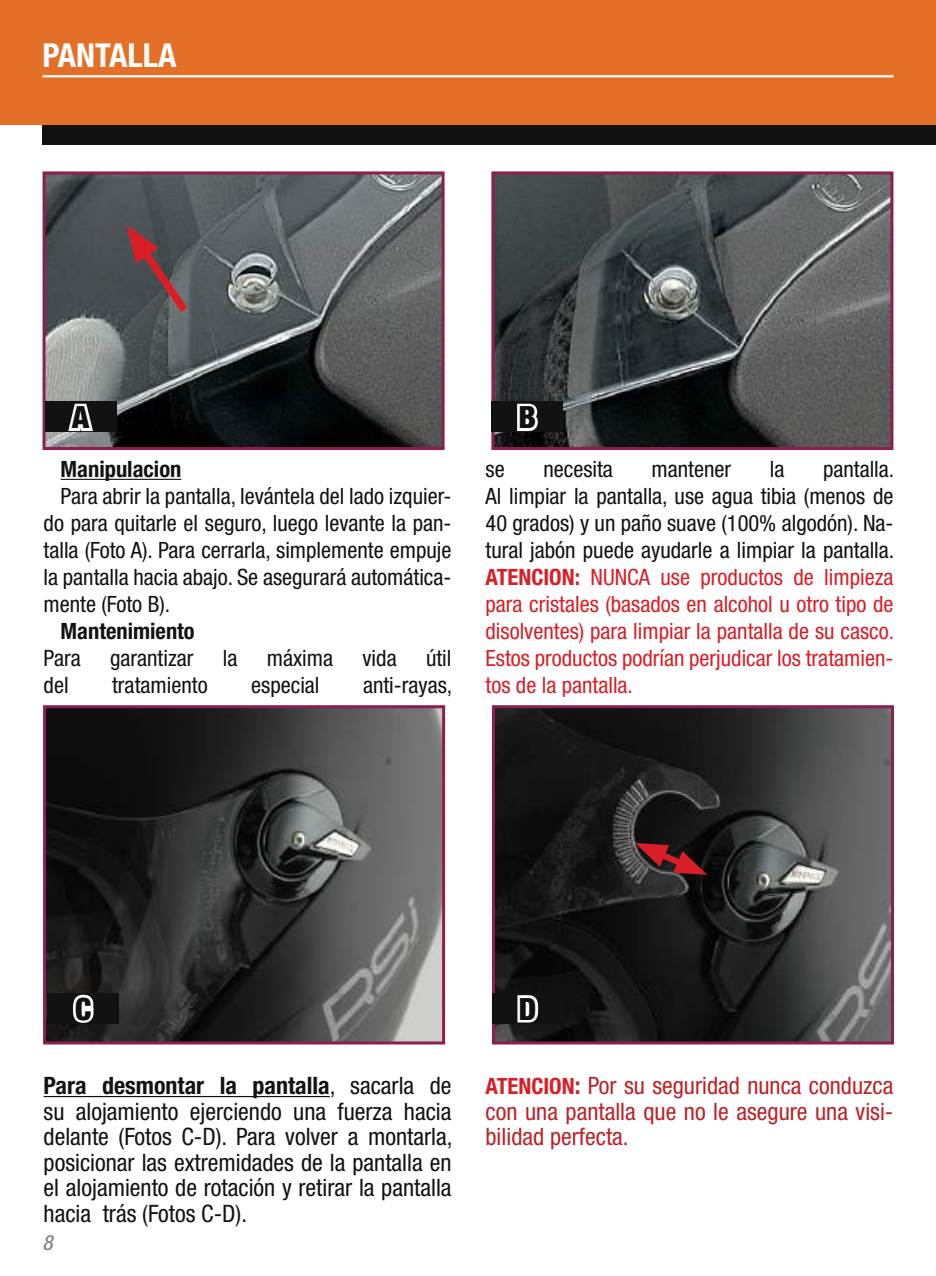
<style>
.page{position:relative;width:936px;height:1276px;background:#fff}
.page>*{position:absolute;margin:0;border:0;box-sizing:border-box;transform-origin:0 0}
.t1{font:700 condensed 33px "Helvetica Neue";color:#fff}
.t2{font:900 condensed 30.6px "Helvetica Neue";color:#121212}
.t3{font:condensed 24px/25.5px "Helvetica Neue";color:#121212;text-align:justify}
.t4{font:condensed 24px/25.5px "Helvetica Neue";color:#bc2229;text-align:justify}
.t5{font:condensed 22.5px/27px "Helvetica Neue";color:#121212;text-align:justify}
.t6{font:condensed 22.5px/27px "Helvetica Neue";color:#d81f27;text-align:justify}
.t7{font:700 condensed 22.5px "Helvetica Neue";color:#121212}
.t8{font:700 condensed 22.5px "Helvetica Neue";color:#d81f27}
.t9{font:italic 500 condensed 21px "Helvetica Neue";color:#888a8a}
.s1{font-weight:700}
</style>
<div class="page">
<div style="left:43px;top:85px;width:892px;height:60px;background:#121212"></div>
<div style="left:0;top:0;width:935px;height:125px;background:#e47028"></div>
<img style="left:495px;top:175px;width:394px;height:271px">
<div style="left:491px;top:171px;width:402px;height:279px;border:3px solid #8d1e50"></div>
<div style="left:491px;top:401px;width:72px;height:31px;background:#121212"></div>
<svg style="left:514px;top:403px;width:28px;height:32px"></svg>
<img style="left:47px;top:709px;width:394px;height:331px">
<div style="left:43px;top:705px;width:402px;height:339px;border:3px solid #8d1e50"></div>
<img style="left:496px;top:709px;width:393px;height:331px">
<div style="left:492px;top:705px;width:401px;height:339px;border:3px solid #8d1e50"></div>
<div style="left:492px;top:993px;width:71px;height:30px;background:#121212"></div>
<svg style="left:514px;top:992px;width:28px;height:35px"></svg>
<svg style="left:635px;top:843px;width:72px;height:32px;background:#662326"></svg>
<img style="left:47px;top:175px;width:393px;height:271px">
<div style="left:43px;top:171px;width:401px;height:279px;border:3px solid #8d1e50"></div>
<svg style="left:126px;top:225px;width:69px;height:95px;background:#634c50"></svg>
<div style="left:45px;top:401px;width:71px;height:31px;background:#121212"></div>
<svg style="left:65px;top:344px;width:31px;height:90px"></svg>
<div style="left:47px;top:993px;width:72px;height:30px;background:#121212"></div>
<svg style="left:69px;top:990px;width:28px;height:37px"></svg>
<hr style="left:43px;top:75px;width:850px;height:2px;background:#fff">
<hr style="left:61px;top:479px;width:120px;height:1px;background:#121212">
<hr style="left:44px;top:1096px;width:286px;height:1px;background:#121212">
<h1 class="t1" style="left:43px;top:35px;width:133px">pantalla</h1>
<h2 class="t2" style="left:72px;top:398px;width:18px">A</h2>
<p class="t7" style="left:61px;top:455px;width:122px">Manipulacion</p>
<p class="t5" style="left:44px;top:482px;width:409px;text-indent:17px">Para abrir la pantalla, levántela del lado izquier&shy;do para quitarle el seguro, luego levante la pan&shy;talla (Foto A). Para cerrarla, simplemente empuje la pantalla hacia abajo. Se asegurará automática&shy;mente (Foto B).</p>
<p class="t7" style="left:61px;top:617px;width:136px">Mantenimiento</p>
<p class="t5" style="left:44px;top:644px;width:39px">Para</p>
<p class="t5" style="left:110px;top:644px;width:85px">garantizar</p>
<p class="t5" style="left:223px;top:644px;width:16px">la</p>
<p class="t5" style="left:267px;top:644px;width:68px">máxima</p>
<p class="t5" style="left:362px;top:644px;width:36px">vida</p>
<p class="t5" style="left:426px;top:644px;width:27px">útil</p>
<p class="t5" style="left:44px;top:671px;width:26px">del</p>
<p class="t5" style="left:112px;top:671px;width:97px">tratamiento</p>
<p class="t5" style="left:251px;top:671px;width:70px">especial</p>
<p class="t5" style="left:363px;top:671px;width:91px">anti-rayas,</p>
<h2 class="t2" style="left:518px;top:398px;width:19px">B</h2>
<p class="t5" style="left:485px;top:455px;width:410px;text-indent:337px">pantalla.<br>Al limpiar la pantalla, use agua tibia (menos de 40 grados) y un paño suave (100% algodón). Na&shy;tural jabón puede ayudarle a limpiar la pantalla.</p>
<p class="t8" style="left:485px;top:563px;width:24px">ATENCION</p>
<p class="t5" style="left:485px;top:455px;width:21px">se</p>
<p class="t5" style="left:543px;top:455px;width:71px">necesita</p>
<p class="t5" style="left:651px;top:455px;width:81px">mantener</p>
<p class="t5" style="left:769px;top:455px;width:16px">la</p>
<p class="t6" style="left:485px;top:563px;width:410px;text-indent:89px"><span class="s1">:</span> NUNCA use productos de limpieza para cristales (basados en alcohol u otro tipo de disolventes) para limpiar la pantalla de su casco.<br>Estos productos podrían perjudicar los tratamien&shy;tos de la pantalla.</p>
<h2 class="t2" style="left:75px;top:990px;width:18px">C</h2>
<h2 class="t2" style="left:519px;top:990px;width:19px">D</h2>
<p class="t3" style="left:44px;top:1072px;width:410px"><span class="s1">Para desmontar la pantalla</span>, sacarla de su alojamiento ejerciendo una fuerza hacia delante (Fotos C-D). Para volver a montarla, posicionar las extremidades de la pantalla en el alojamiento de rotación y retirar la pantalla hacia trás (Fotos C-D).</p>
<p class="t8" style="left:485px;top:1072px;width:24px">ATENCION</p>
<p class="t4" style="left:485px;top:1072px;width:409px;text-indent:89px"><span class="s1">:</span> Por su seguridad nunca conduzca con una pantalla que no le asegure una visi&shy;bilidad perfecta.</p>
<p class="t9" style="left:43px;top:1230px;width:12px">8</p>
</div>
